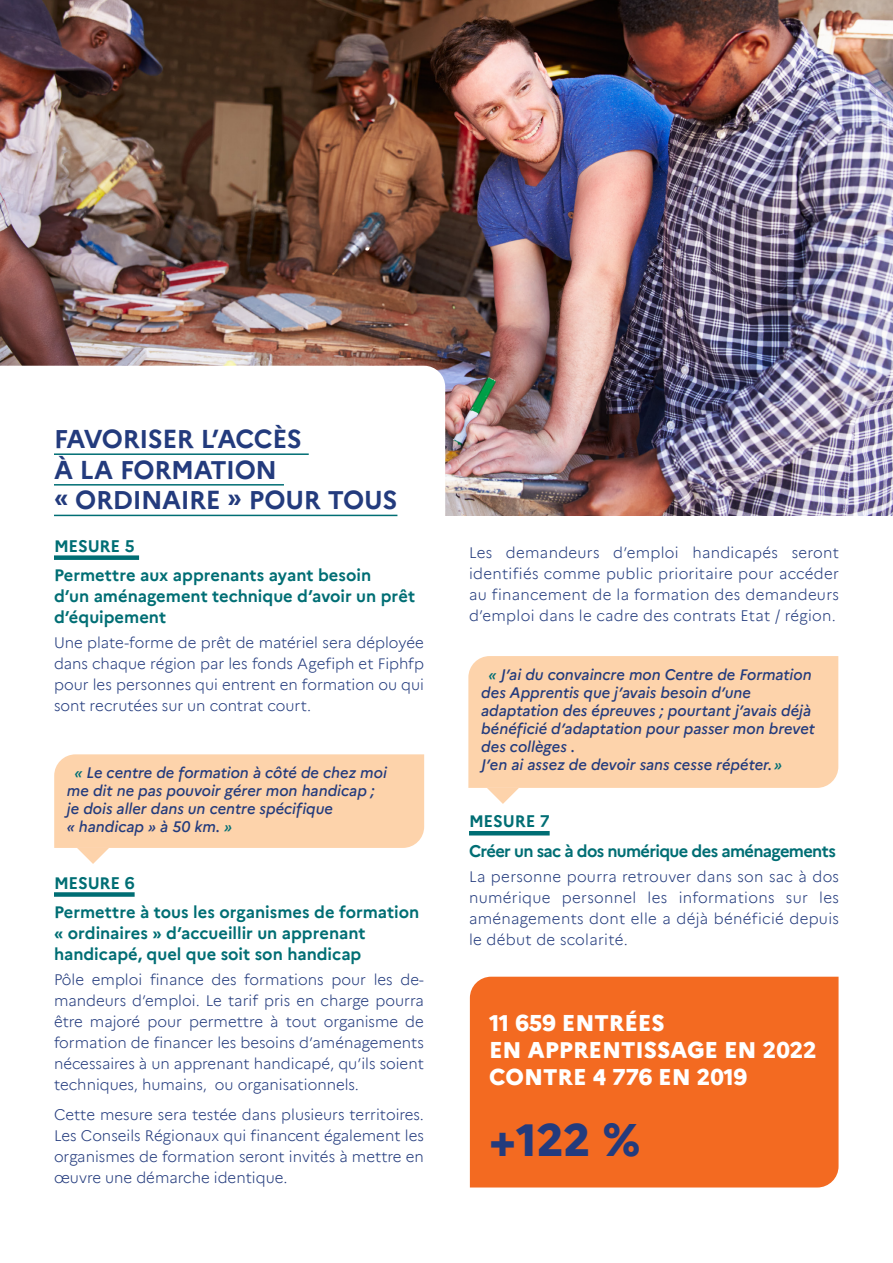
<style>
.page{position:relative;width:893px;height:1263px;background:#fff}
.page>*{position:absolute;margin:0;border:0;box-sizing:border-box;transform-origin:0 0}
.t1{font:800 45px "Marianne";color:#233b7d}
.t2{font:700 25.5px/30.6px "Marianne";letter-spacing:-.015em;color:#233b7d}
.t3{font:800 22.5px/27px "Marianne";color:#fff}
.t4{font:700 16.5px/29.5px "Marianne";color:#006e74}
.t5{font:700 16.5px/29.5px "Marianne";letter-spacing:-.04em;color:#006e74}
.t6{font:300 15px/21px "Marianne";color:#233b7d;text-align:justify}
.t7{font:italic 500 15px/18px "Marianne";color:#233b7d}
.s1{color:#006e74}
</style>
<div class="page">
<img style="left:0;top:0;width:893px;height:516px">
<svg style="left:0;top:366px;width:445px;height:462px"></svg>
<hr style="left:54px;top:453px;width:255px;height:2px;background:#006e74">
<hr style="left:54px;top:484px;width:230px;height:2px;background:#006e74">
<hr style="left:54px;top:515px;width:343px;height:1px;background:#006e74">
<div style="left:54px;top:555px;width:85px;height:5px;background:#006e74"></div>
<div style="left:54px;top:892px;width:81px;height:5px;background:#006e74"></div>
<hr style="left:469px;top:831px;width:81px;height:4px;background:#006e74">
<svg style="left:54px;top:754px;width:370px;height:110px;background:#fdd9b7"></svg>
<div style="left:468px;top:656px;width:370px;height:132px;background:#fdd3ab"></div>
<svg style="left:487px;top:788px;width:32px;height:16px"></svg>
<div style="left:470px;top:977px;width:368px;height:210px;background:#f36a21"></div>
<h2 class="t2" style="left:54px;top:422px;width:345px">FAVORISER L’ACCÈS<br>À LA FORMATION<br>« ORDINAIRE » POUR TOUS</h2>
<p class="t4" style="left:54px;top:530px;width:319px">MESURE 5<br>Permettre aux apprenants ayant besoin</p>
<p class="t4" style="left:54px;top:584px;width:363px;line-height:21px">d’un aménagement technique d’avoir un prêt d’équipement</p>
<p class="t6" style="left:54px;top:631px;width:371px">Une plate-forme de prêt de matériel sera déployée dans chaque région par les fonds Agefiph et Fiphfp pour les personnes qui entrent en formation ou qui sont recrutées sur un contrat court.</p>
<p class="t7" style="left:67px;top:763px;width:322px;text-indent:8px"><span class="s1">«</span> Le centre de formation à côté de chez moi me dit ne pas pouvoir gérer mon handicap ; je dois aller dans un centre spécifique<br>« handicap » à 50 km. <span class="s1">»</span></p>
<p class="t4" style="left:54px;top:866px;width:367px">MESURE 6<br>Permettre à tous les organismes de formation</p>
<p class="t4" style="left:54px;top:921px;width:313px;line-height:21px">« ordinaires » d’accueillir un apprenant handicapé, quel que soit son handicap</p>
<p class="t6" style="left:54px;top:968px;width:371px">Pôle emploi finance des formations pour les de&shy;mandeurs d’emploi. Le tarif pris en charge pourra être majoré pour permettre à tout organisme de formation de financer les besoins d’aménagements nécessaires à un apprenant handicapé, qu’ils soient techniques, humains, ou organisationnels.</p>
<p class="t6" style="left:54px;top:1103px;width:371px">Cette mesure sera testée dans plusieurs territoires.<br>Les Conseils Régionaux qui financent également les organismes de formation seront invités à mettre en œuvre une démarche identique.</p>
<p class="t6" style="left:469px;top:541px;width:371px">Les demandeurs d’emploi handicapés seront identifiés comme public prioritaire pour accéder au financement de la formation des demandeurs d’emploi dans le cadre des contrats Etat / région.</p>
<p class="t7" style="left:481px;top:664px;width:335px;text-indent:8px"><span class="s1">«</span> J’ai du convaincre mon Centre de Formation des Apprentis que j’avais besoin d’une adaptation des épreuves ; pourtant j’avais déjà bénéficié d’adaptation pour passer mon brevet des collèges .<br>J’en ai assez de devoir sans cesse répéter.<span class="s1">»</span></p>
<p class="t5" style="left:469px;top:805px;width:368px">MESURE 7<br>Créer un sac à dos numérique des aménagements</p>
<p class="t6" style="left:469px;top:865px;width:371px">La personne pourra retrouver dans son sac à dos numérique personnel les informations sur les aménagements dont elle a déjà bénéficié depuis le début de scolarité.</p>
<h3 class="t3" style="left:489px;top:1007px;width:329px">11 659 ENTRÉES<br>EN APPRENTISSAGE EN 2022<br>CONTRE 4 776 EN 2019</h3>
<h1 class="t1" style="left:489px;top:1105px;width:153px">+122 %</h1>
</div>
